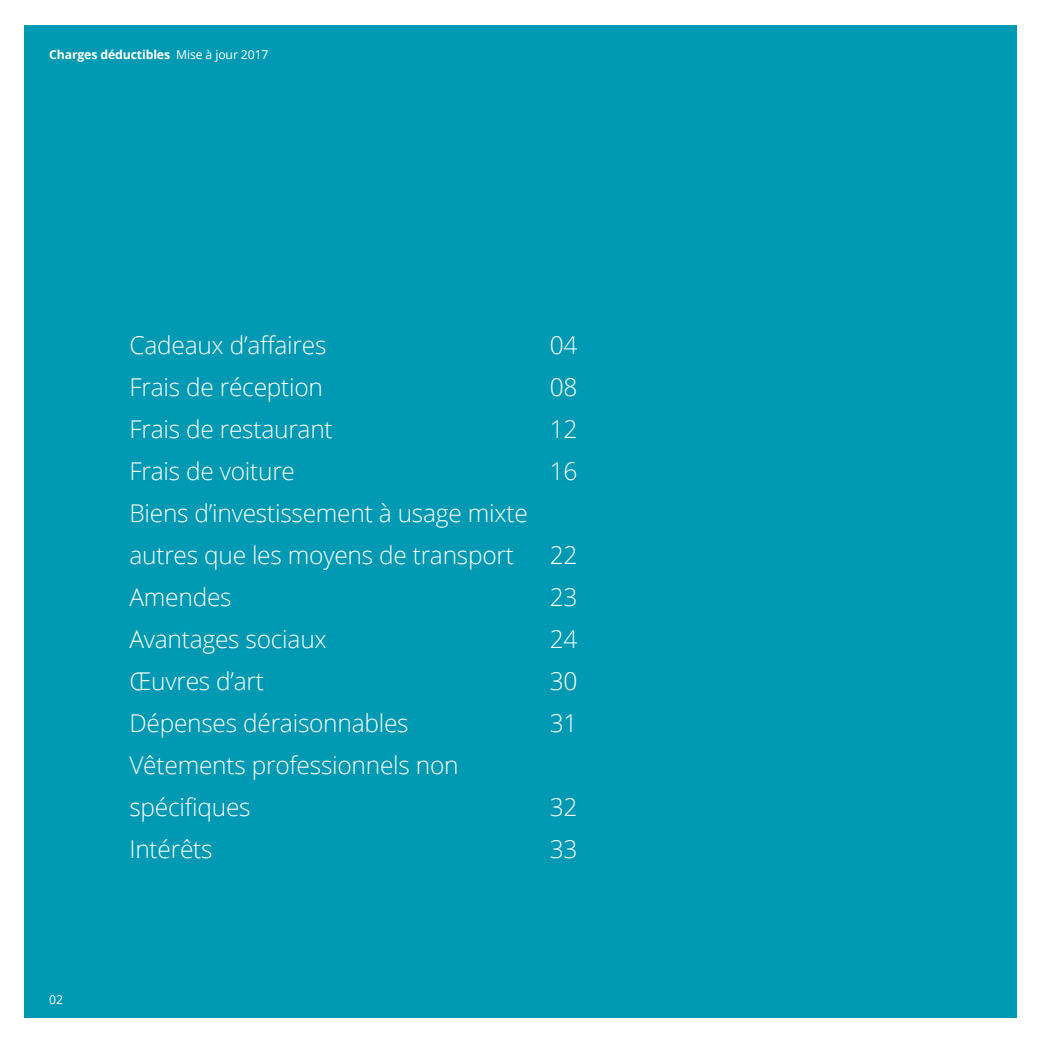
<style>
.page{position:relative;width:1042px;height:1042px;background:#fff}
.page>*{position:absolute;margin:0;border:0;box-sizing:border-box;transform-origin:0 0}
.t1{font:300 24.5px/42px "Open Sans";letter-spacing:-.01em;color:#fff}
.t2{font:700 12.25px "Open Sans";letter-spacing:-.01em;color:#fff}
.t3{font:12.25px "Open Sans";color:#fff}
.s1{font-weight:400}
</style>
<div class="page">
<div style="left:25px;top:25px;width:992px;height:992px;background:#0099b3"></div>
<p class="t2" style="left:49px;top:46px;width:221px">Charges déductibles <span class="s1">Mise à jour 2017</span></p>
<p class="t1" style="left:129px;top:323px;width:199px">Cadeaux d’affaires</p>
<p class="t1" style="left:550px;top:323px;width:29px">04</p>
<p class="t1" style="left:129px;top:365px;width:195px">Frais de réception</p>
<p class="t1" style="left:550px;top:365px;width:29px">08</p>
<p class="t1" style="left:129px;top:407px;width:205px">Frais de restaurant</p>
<p class="t1" style="left:550px;top:407px;width:29px">12</p>
<p class="t1" style="left:129px;top:449px;width:167px">Frais de voiture</p>
<p class="t1" style="left:550px;top:449px;width:29px">16</p>
<p class="t1" style="left:129px;top:491px;width:400px">Biens d’investissement à usage mixte autres que les moyens de transport</p>
<p class="t1" style="left:550px;top:533px;width:29px">22</p>
<p class="t1" style="left:129px;top:575px;width:104px">Amendes</p>
<p class="t1" style="left:550px;top:575px;width:29px">23</p>
<p class="t1" style="left:129px;top:617px;width:199px">Avantages sociaux</p>
<p class="t1" style="left:550px;top:617px;width:29px">24</p>
<p class="t1" style="left:129px;top:659px;width:136px">Œuvres d’art</p>
<p class="t1" style="left:550px;top:659px;width:29px">30</p>
<p class="t1" style="left:129px;top:701px;width:281px">Dépenses déraisonnables</p>
<p class="t1" style="left:550px;top:701px;width:29px">31</p>
<p class="t1" style="left:129px;top:743px;width:331px">Vêtements professionnels non spécifiques</p>
<p class="t1" style="left:550px;top:785px;width:29px">32</p>
<p class="t3" style="left:49px;top:991px;width:15px">02</p>
<p class="t1" style="left:129px;top:827px;width:85px">Intérêts</p>
<p class="t1" style="left:550px;top:827px;width:29px">33</p>
</div>
